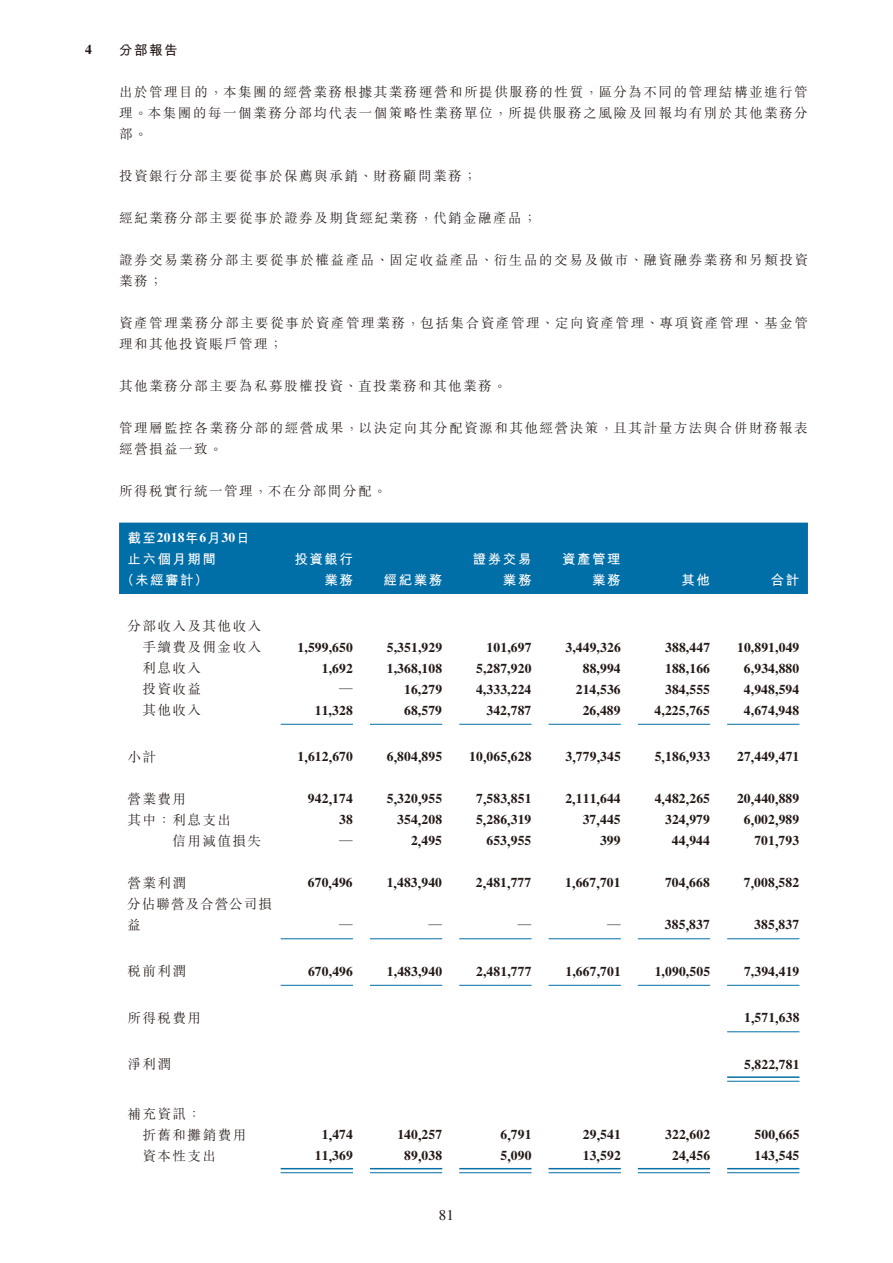
<style>
.page{position:relative;width:893px;height:1263px;background:#fff}
.page>*{position:absolute;margin:0;border:0;box-sizing:border-box;transform-origin:0 0}
.t1{font:15px "Times";color:#231916}
.t2{font:700 13.5px "Times";letter-spacing:.01em;color:#231916}
.t3{font:300 13.5px/21px "M Sung HK";letter-spacing:.115em;color:#231916}
.t4{font:700 13.5px/21px "M Hei HK";letter-spacing:.115em;color:#fff;text-align:right}
.t5{font:700 13.5px "Times";letter-spacing:.015em;color:#fff}
.t6{font:300 13.5px/21px "M Sung HK";letter-spacing:.08em;color:#231916}
.t7{font:700 13.5px "M Hei HK";color:#231916}
.s1{font-family:"M Hei HK"}
</style>
<div class="page">
<div style="left:119px;top:523px;width:689px;height:71px;background:#006ea7"></div>
<svg style="left:280px;top:723px;width:520px;height:451px"></svg>
<hr style="left:281px;top:724px;width:72px;height:1px;background:#006ea7">
<hr style="left:370px;top:724px;width:72px;height:1px;background:#006ea7">
<hr style="left:459px;top:724px;width:72px;height:1px;background:#006ea7">
<hr style="left:549px;top:724px;width:72px;height:1px;background:#006ea7">
<hr style="left:638px;top:724px;width:72px;height:1px;background:#006ea7">
<hr style="left:727px;top:724px;width:72px;height:1px;background:#006ea7">
<hr style="left:281px;top:938px;width:72px;height:1px;background:#006ea7">
<hr style="left:370px;top:938px;width:72px;height:1px;background:#006ea7">
<hr style="left:459px;top:938px;width:72px;height:1px;background:#006ea7">
<hr style="left:549px;top:938px;width:72px;height:1px;background:#006ea7">
<hr style="left:638px;top:938px;width:72px;height:1px;background:#006ea7">
<hr style="left:727px;top:938px;width:72px;height:1px;background:#006ea7">
<hr style="left:281px;top:985px;width:72px;height:1px;background:#006ea7">
<hr style="left:370px;top:985px;width:72px;height:1px;background:#006ea7">
<hr style="left:459px;top:985px;width:72px;height:1px;background:#006ea7">
<hr style="left:549px;top:985px;width:72px;height:1px;background:#006ea7">
<hr style="left:638px;top:985px;width:72px;height:1px;background:#006ea7">
<hr style="left:727px;top:985px;width:72px;height:1px;background:#006ea7">
<hr style="left:727px;top:1031px;width:72px;height:1px;background:#006ea7">
<hr style="left:727px;top:1076px;width:72px;height:2px;background:#006ea7">
<hr style="left:727px;top:1081px;width:72px;height:1px;background:#006ea7">
<hr style="left:281px;top:1168px;width:72px;height:1px;background:#006ea7">
<hr style="left:281px;top:1172px;width:72px;height:1px;background:#006ea7">
<hr style="left:370px;top:1168px;width:72px;height:1px;background:#006ea7">
<hr style="left:370px;top:1172px;width:72px;height:1px;background:#006ea7">
<hr style="left:459px;top:1168px;width:72px;height:1px;background:#006ea7">
<hr style="left:459px;top:1172px;width:72px;height:1px;background:#006ea7">
<hr style="left:549px;top:1168px;width:72px;height:1px;background:#006ea7">
<hr style="left:549px;top:1172px;width:72px;height:1px;background:#006ea7">
<hr style="left:638px;top:1168px;width:72px;height:1px;background:#006ea7">
<hr style="left:638px;top:1172px;width:72px;height:1px;background:#006ea7">
<hr style="left:727px;top:1168px;width:72px;height:1px;background:#006ea7">
<hr style="left:727px;top:1172px;width:72px;height:1px;background:#006ea7">
<p class="t2" style="left:85px;top:41px;width:8px">4</p>
<p class="t7" style="left:119px;top:40px;width:60px">分部報告</p>
<p class="t3" style="left:119px;top:81px;width:690px;text-align:justify">出於管理目的，本集團的經營業務根據其業務運營和所提供服務的性質，區分為不同的管理結構並進行管理。本集團的每一個業務分部均代表一個策略性業務單位，所提供服務之風險及回報均有別於其他業務分部。</p>
<p class="t3" style="left:119px;top:165px;width:359px">投資銀行分部主要從事於保薦與承銷、財務顧問業務；</p>
<p class="t3" style="left:119px;top:207px;width:419px">經紀業務分部主要從事於證券及期貨經紀業務，代銷金融產品；</p>
<p class="t3" style="left:119px;top:249px;width:690px">證券交易業務分部主要從事於權益產品、固定收益產品、衍生品的交易及做市、融資融券業務和另類投資業務；</p>
<p class="t3" style="left:119px;top:312px;width:690px">資產管理業務分部主要從事於資產管理業務，包括集合資產管理、定向資產管理、專項資產管理、基金管理和其他投資賬戶管理；</p>
<p class="t3" style="left:119px;top:375px;width:389px">其他業務分部主要為私募股權投資、直投業務和其他業務。</p>
<p class="t3" style="left:119px;top:417px;width:690px">管理層監控各業務分部的經營成果，以決定向其分配資源和其他經營決策，且其計量方法與合併財務報表經營損益一致。</p>
<p class="t3" style="left:119px;top:480px;width:269px">所得稅實行統一管理，不在分部間分配。</p>
<p class="t5" style="left:128px;top:530px;width:123px"><span class="s1">截至</span>2018<span class="s1">年</span>6<span class="s1">月</span>30<span class="s1">日</span></p>
<p class="t4" style="left:121px;top:548px;width:97px;text-align:center">止六個月期間（未經審計）</p>
<p class="t4" style="left:294px;top:548px;width:60px">投資銀行業務</p>
<p class="t4" style="left:473px;top:548px;width:60px">證券交易業務</p>
<p class="t4" style="left:562px;top:548px;width:60px">資產管理業務</p>
<p class="t4" style="left:682px;top:569px;width:30px">其他</p>
<p class="t4" style="left:771px;top:569px;width:30px">合計</p>
<p class="t4" style="left:384px;top:569px;width:60px">經紀業務</p>
<p class="t3" style="left:128px;top:615px;width:135px">分部收入及其他收入　手續費及佣金收入</p>
<p class="t2" style="left:298px;top:639px;width:57px">1,599,650</p>
<p class="t2" style="left:387px;top:639px;width:57px">5,351,929</p>
<p class="t2" style="left:487px;top:639px;width:46px">101,697</p>
<p class="t2" style="left:565px;top:639px;width:57px">3,449,326</p>
<p class="t2" style="left:665px;top:639px;width:46px">388,447</p>
<p class="t2" style="left:737px;top:639px;width:64px">10,891,049</p>
<p class="t3" style="left:127px;top:657px;width:75px">　利息收入</p>
<p class="t2" style="left:322px;top:660px;width:33px">1,692</p>
<p class="t2" style="left:387px;top:660px;width:57px">1,368,108</p>
<p class="t2" style="left:476px;top:660px;width:57px">5,287,920</p>
<p class="t2" style="left:583px;top:660px;width:39px">88,994</p>
<p class="t2" style="left:665px;top:660px;width:46px">188,166</p>
<p class="t2" style="left:744px;top:660px;width:57px">6,934,880</p>
<p class="t3" style="left:127px;top:678px;width:75px">　投資收益</p>
<p class="t7" style="left:339px;top:680px;width:15px">—</p>
<p class="t2" style="left:404px;top:681px;width:39px">16,279</p>
<p class="t2" style="left:476px;top:681px;width:57px">4,333,224</p>
<p class="t2" style="left:576px;top:681px;width:46px">214,536</p>
<p class="t2" style="left:665px;top:681px;width:46px">384,555</p>
<p class="t2" style="left:744px;top:681px;width:57px">4,948,594</p>
<p class="t3" style="left:127px;top:699px;width:75px">　其他收入</p>
<p class="t2" style="left:315px;top:702px;width:39px">11,328</p>
<p class="t2" style="left:404px;top:702px;width:39px">68,579</p>
<p class="t2" style="left:486px;top:702px;width:46px">342,787</p>
<p class="t2" style="left:583px;top:702px;width:39px">26,489</p>
<p class="t2" style="left:655px;top:702px;width:57px">4,225,765</p>
<p class="t2" style="left:744px;top:702px;width:57px">4,674,948</p>
<p class="t3" style="left:128px;top:746px;width:30px">小計</p>
<p class="t2" style="left:298px;top:749px;width:57px">1,612,670</p>
<p class="t2" style="left:387px;top:749px;width:57px">6,804,895</p>
<p class="t2" style="left:469px;top:749px;width:64px">10,065,628</p>
<p class="t2" style="left:565px;top:749px;width:57px">3,779,345</p>
<p class="t2" style="left:655px;top:749px;width:57px">5,186,933</p>
<p class="t2" style="left:737px;top:749px;width:64px">27,449,471</p>
<p class="t3" style="left:127px;top:788px;width:60px">營業費用</p>
<p class="t2" style="left:308px;top:791px;width:46px">942,174</p>
<p class="t2" style="left:387px;top:791px;width:57px">5,320,955</p>
<p class="t2" style="left:476px;top:791px;width:57px">7,583,851</p>
<p class="t2" style="left:565px;top:791px;width:57px">2,111,644</p>
<p class="t2" style="left:655px;top:791px;width:57px">4,482,265</p>
<p class="t2" style="left:737px;top:791px;width:64px">20,440,889</p>
<p class="t3" style="left:127px;top:809px;width:105px">其中：利息支出</p>
<p class="t2" style="left:339px;top:812px;width:15px">38</p>
<p class="t2" style="left:397px;top:812px;width:46px">354,208</p>
<p class="t2" style="left:476px;top:812px;width:57px">5,286,319</p>
<p class="t2" style="left:583px;top:812px;width:39px">37,445</p>
<p class="t2" style="left:665px;top:812px;width:46px">324,979</p>
<p class="t2" style="left:744px;top:812px;width:57px">6,002,989</p>
<p class="t3" style="left:127px;top:830px;width:135px">　　　信用減值損失</p>
<p class="t7" style="left:339px;top:831px;width:15px">—</p>
<p class="t2" style="left:411px;top:833px;width:33px">2,495</p>
<p class="t2" style="left:486px;top:833px;width:46px">653,955</p>
<p class="t2" style="left:600px;top:833px;width:22px">399</p>
<p class="t2" style="left:672px;top:833px;width:39px">44,944</p>
<p class="t2" style="left:754px;top:833px;width:46px">701,793</p>
<p class="t3" style="left:127px;top:872px;width:60px">營業利潤</p>
<p class="t2" style="left:308px;top:875px;width:46px">670,496</p>
<p class="t2" style="left:387px;top:875px;width:57px">1,483,940</p>
<p class="t2" style="left:476px;top:875px;width:57px">2,481,777</p>
<p class="t2" style="left:565px;top:875px;width:57px">1,667,701</p>
<p class="t2" style="left:665px;top:875px;width:46px">704,668</p>
<p class="t2" style="left:744px;top:875px;width:57px">7,008,582</p>
<p class="t6" style="left:127px;top:893px;width:146px">分佔聯營及合營公司損益</p>
<p class="t7" style="left:339px;top:915px;width:15px">—</p>
<p class="t7" style="left:428px;top:915px;width:15px">—</p>
<p class="t7" style="left:518px;top:915px;width:15px">—</p>
<p class="t7" style="left:607px;top:915px;width:15px">—</p>
<p class="t2" style="left:665px;top:917px;width:46px">385,837</p>
<p class="t2" style="left:754px;top:917px;width:46px">385,837</p>
<p class="t3" style="left:128px;top:960px;width:60px">稅前利潤</p>
<p class="t2" style="left:308px;top:963px;width:46px">670,496</p>
<p class="t2" style="left:387px;top:963px;width:57px">1,483,940</p>
<p class="t2" style="left:476px;top:963px;width:57px">2,481,777</p>
<p class="t2" style="left:565px;top:963px;width:57px">1,667,701</p>
<p class="t2" style="left:655px;top:963px;width:57px">1,090,505</p>
<p class="t2" style="left:744px;top:963px;width:57px">7,394,419</p>
<p class="t3" style="left:128px;top:1007px;width:75px">所得稅費用</p>
<p class="t2" style="left:744px;top:1010px;width:57px">1,571,638</p>
<p class="t3" style="left:128px;top:1053px;width:45px">淨利潤</p>
<p class="t2" style="left:744px;top:1056px;width:57px">5,822,781</p>
<p class="t3" style="left:128px;top:1103px;width:120px">補充資訊：<br>　折舊和攤銷費用</p>
<p class="t2" style="left:322px;top:1127px;width:33px">1,474</p>
<p class="t2" style="left:397px;top:1127px;width:46px">140,257</p>
<p class="t2" style="left:500px;top:1127px;width:33px">6,791</p>
<p class="t2" style="left:583px;top:1127px;width:39px">29,541</p>
<p class="t2" style="left:665px;top:1127px;width:46px">322,602</p>
<p class="t2" style="left:754px;top:1127px;width:46px">500,665</p>
<p class="t3" style="left:128px;top:1145px;width:90px">　資本性支出</p>
<p class="t2" style="left:315px;top:1148px;width:39px">11,369</p>
<p class="t2" style="left:404px;top:1148px;width:39px">89,038</p>
<p class="t2" style="left:500px;top:1148px;width:33px">5,090</p>
<p class="t2" style="left:583px;top:1148px;width:39px">13,592</p>
<p class="t2" style="left:672px;top:1148px;width:39px">24,456</p>
<p class="t2" style="left:754px;top:1148px;width:46px">143,545</p>
<p class="t1" style="left:439px;top:1207px;width:16px">81</p>
</div>
